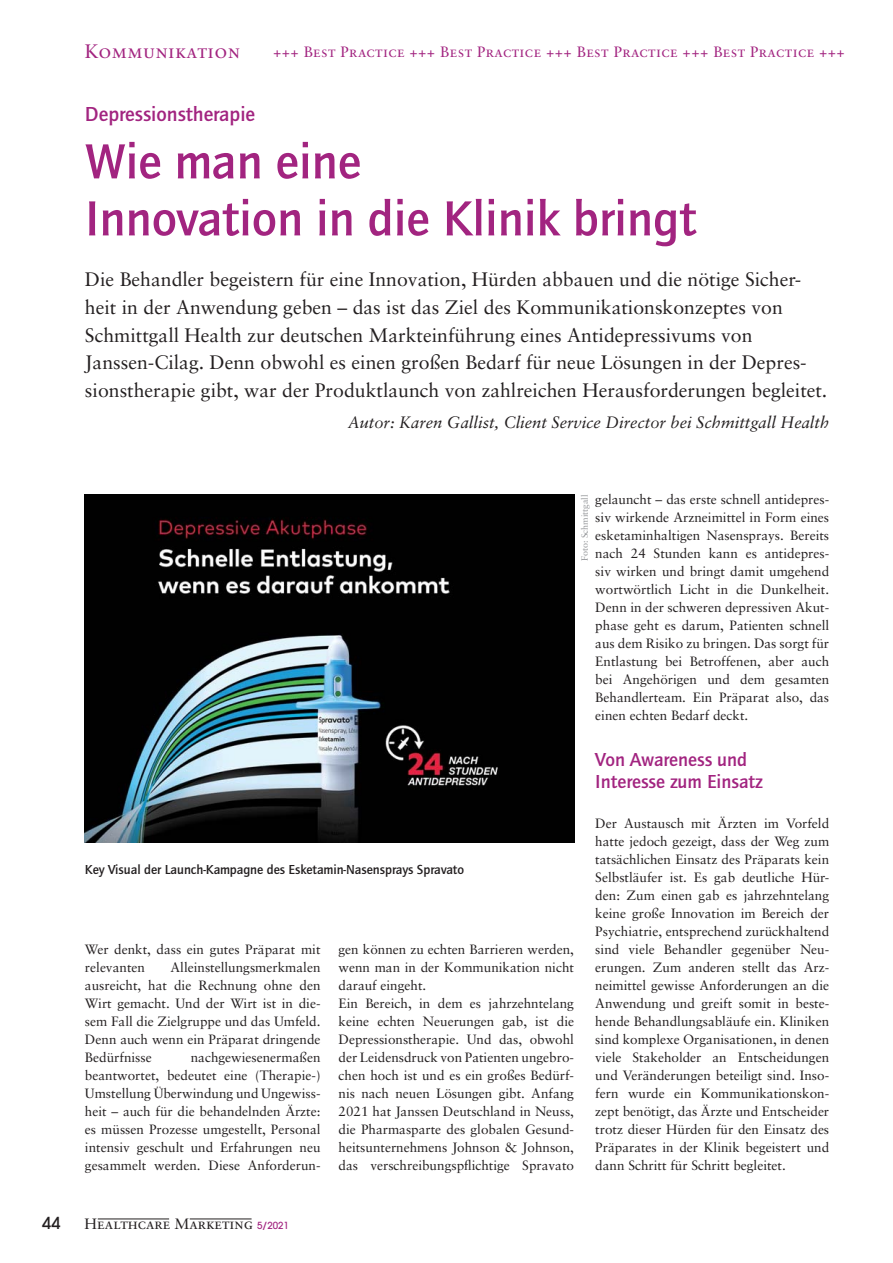
<style>
.page{position:relative;width:893px;height:1263px;background:#fff}
.page>*{position:absolute;margin:0;border:0;box-sizing:border-box;transform-origin:0 0}
.t1{font:500 51px/57px "Quay Sans ITC Std";color:#a22480}
.t2{font:500 21px "Quay Sans ITC Std";color:#a22480}
.t3{font:19.5px/27.8px "Sabon";color:#231f20}
.t4{font:500 19.5px/22.5px "Quay Sans ITC Std";color:#a22480}
.t5{font:19.5px "Sabon Roman SC";letter-spacing:.025em;color:#a22480}
.t6{font:italic 16.5px "Sabon";color:#231f20}
.t7{font:500 16.5px "Avant Garde";color:#231f20}
.t8{font:15px "Sabon Roman SC";letter-spacing:.025em;color:#a22480}
.t9{font:15px "Sabon Roman SC";color:#231f20}
.t10{font:13.5px/18px "Sabon";color:#231f20;text-align:justify}
.t11{font:500 13.5px "Quay Sans ITC Std";color:#231f20}
.t12{font:9px "Sabon";color:#939598}
.s1{font-family:"Avant Garde";font-weight:500;font-size:9.75px;color:#a22480}
</style>
<div class="page">
<hr style="left:98px;top:1219px;width:71px;height:1px;background:#231f20">
<hr style="left:190px;top:1219px;width:62px;height:1px;background:#231f20">
<img style="left:85px;top:495px;width:489px;height:347px">
<h3 class="t5" style="left:85px;top:43px;width:156px">Kommunikation</h3>
<p class="t8" style="left:273px;top:46px;width:573px">+++ Best Practice +++ Best Practice +++ Best Practice +++ Best Practice +++</p>
<h2 class="t2" style="left:85px;top:106px;width:172px">Depressionstherapie</h2>
<h1 class="t1" style="left:85px;top:136px;width:613px">Wie man eine<br>Innovation in die Klinik bringt</h1>
<p class="t3" style="left:85px;top:267px;width:744px">Die Behandler begeistern für eine Innovation, Hürden abbauen und die nötige Sicher&shy;heit in der Anwendung geben – das ist das Ziel des Kommunikationskonzeptes von Schmittgall Health zur deutschen Markteinführung eines Antidepressivums von Janssen-Cilag. Denn obwohl es einen großen Bedarf für neue Lösungen in der Depres&shy;sionstherapie gibt, war der Produktlaunch von zahlreichen Herausforderungen begleitet.</p>
<p class="t6" style="left:348px;top:416px;width:483px">Autor: Karen Gallist, Client Service Director bei Schmittgall Health</p>
<p class="t10" style="left:595px;top:492px;width:235px">gelauncht – das erste schnell antidepres&shy;siv wirkende Arzneimittel in Form eines esketaminhaltigen Nasensprays. Bereits nach 24 Stunden kann es antidepres&shy;siv wirken und bringt damit umgehend wortwörtlich Licht in die Dunkelheit.<br>Denn in der schweren depressiven Akut&shy;phase geht es darum, Patienten schnell aus dem Risiko zu bringen. Das sorgt für Entlastung bei Betroffenen, aber auch bei Angehörigen und dem gesamten Behandlerteam. Ein Präparat also, das einen echten Bedarf deckt.</p>
<h3 class="t4" style="left:595px;top:749px;width:169px">Von Awareness und<br>Interesse zum Einsatz</h3>
<p class="t10" style="left:595px;top:816px;width:235px">Der Austausch mit Ärzten im Vorfeld hatte jedoch gezeigt, dass der Weg zum tatsächlichen Einsatz des Präparats kein Selbstläufer ist. Es gab deutliche Hür&shy;den: Zum einen gab es jahrzehntelang keine große Innovation im Bereich der Psychiatrie, entsprechend zurückhaltend sind viele Behandler gegenüber Neu&shy;erungen. Zum anderen stellt das Arz&shy;neimittel gewisse Anforderungen an die Anwendung und greift somit in beste&shy;hende Behandlungsabläufe ein. Kliniken sind komplexe Organisationen, in denen viele Stakeholder an Entscheidungen und Veränderungen beteiligt sind. Inso&shy;fern wurde ein Kommunikationskon&shy;zept benötigt, das Ärzte und Entscheider trotz dieser Hürden für den Einsatz des Präparates in der Klinik begeistert und dann Schritt für Schritt begleitet.</p>
<p class="t12" style="left:581px;top:561px;width:68px;rotate:-90deg">Foto: Schmittgall</p>
<p class="t11" style="left:85px;top:864px;width:381px">Key Visual der Launch-Kampagne des Esketamin-Nasensprays Spravato</p>
<p class="t10" style="left:338px;top:941px;width:237px;text-align:left">gen können zu echten Barrieren werden, wenn man in der Kommunikation nicht darauf eingeht.<br>Ein Bereich, in dem es jahrzehntelang keine echten Neuerungen gab, ist die Depressionstherapie. Und das, obwohl der Leidensdruck von Patienten ungebro&shy;chen hoch ist und es ein großes Bedürf&shy;nis nach neuen Lösungen gibt. Anfang 2021 hat Janssen Deutschland in Neuss, die Pharmasparte des globalen Gesund&shy;heitsunternehmens Johnson &amp; Johnson, das verschreibungspflichtige Spravato</p>
<p class="t10" style="left:85px;top:942px;width:237px">Wer denkt, dass ein gutes Präparat mit relevanten</p>
<p class="t10" style="left:85px;top:960px;width:237px;text-indent:86px">Alleinstellungsmerkmalen ausreicht, hat die Rechnung ohne den Wirt gemacht. Und der Wirt ist in die&shy;sem Fall die Zielgruppe und das Umfeld.<br>Denn auch wenn ein Präparat dringende Bedürfnisse</p>
<p class="t10" style="left:85px;top:1049px;width:237px;text-indent:106px">nachgewiesenermaßen beantwortet, bedeutet eine (Therapie-)<br>Umstellung Überwindung und Ungewiss&shy;heit – auch für die behandelnden Ärzte: es müssen Prozesse umgestellt, Personal intensiv geschult und Erfahrungen neu gesammelt werden. Diese Anforderun-</p>
<p class="t7" style="left:42px;top:1217px;width:20px">44</p>
<p class="t9" style="left:85px;top:1218px;width:206px">Healthcare Marketing <span class="s1">5/2021</span></p>
</div>
